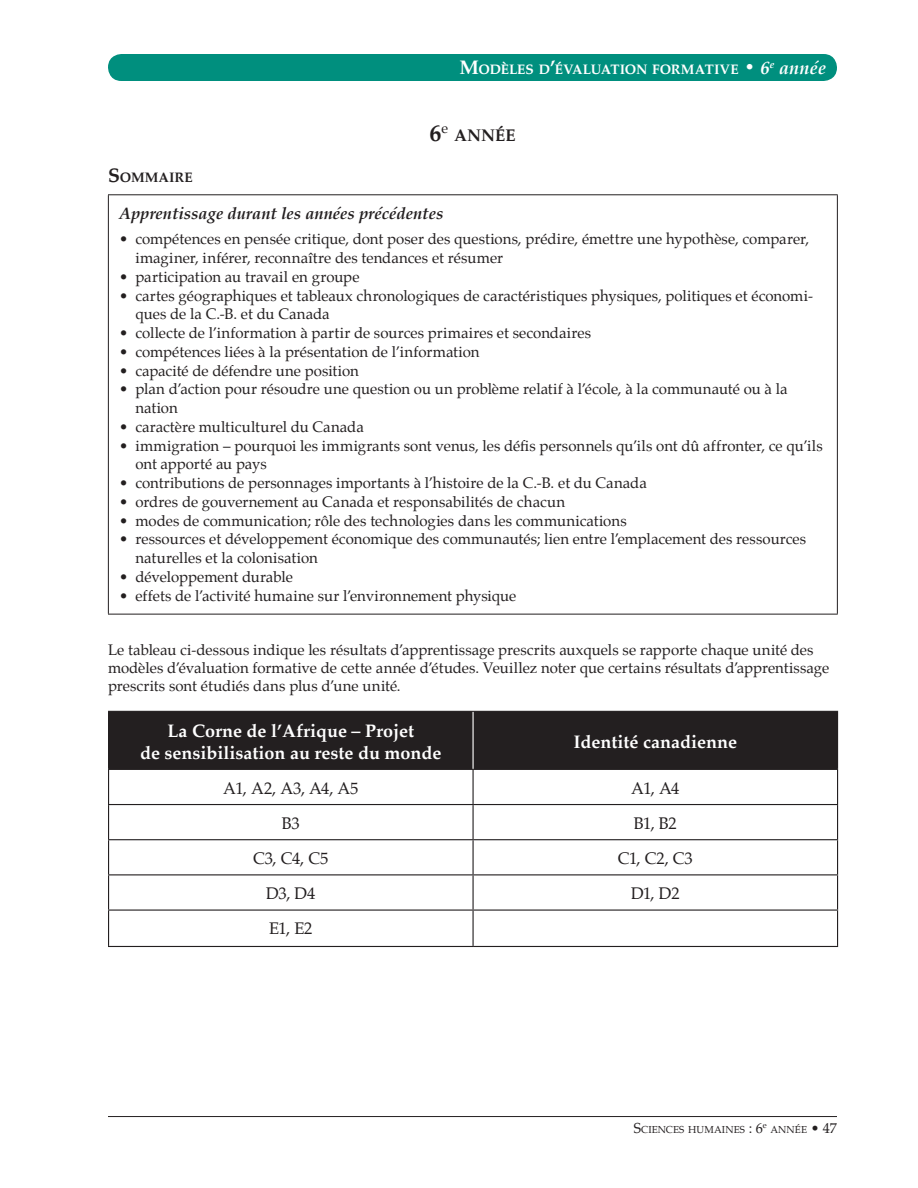
<style>
.page{position:relative;width:918px;height:1188px;background:#fff}
.page>*{position:absolute;margin:0;border:0;box-sizing:border-box;transform-origin:0 0}
.A_Head{font:700 24px "Palatino";color:#231f20}
.t1{font:700 18px/21.6px "Palatino";color:#fff;text-align:center}
.A_Head-2{font:700 16.8px "Palatino";color:#231f20}
.Body_Text{font:16.5px "Palatino";letter-spacing:-.02em;color:#231f20}
.C_Head{font:italic 700 16.5px "Palatino";color:#231f20}
.Body_bullet{font:15px/18.8px "Palatino";color:#231f20}
.Page_header{font:700 13.65px "Palatino";letter-spacing:-.015em;color:#fff}
.B_Head{font:700 13.65px "Palatino";color:#231f20}
.t2{font:10.05px "Palatino";letter-spacing:.01em;color:#231f20}
.s1{font-size:19.5px}
.s2{font-style:italic;font-size:18px}
.s3{font-size:14.25px}
</style>
<div class="page">
<hr style="left:108px;top:1116px;width:729px;height:1px;background:#231f20">
<div style="left:108px;top:54px;width:729px;height:27px;background:#008f7e;border-radius:14px"></div>
<hr style="left:108px;top:194px;width:730px;height:1px;background:#231f20">
<hr style="left:108px;top:195px;width:1px;height:419px;background:#231f20">
<hr style="left:837px;top:195px;width:1px;height:419px;background:#231f20">
<hr style="left:108px;top:614px;width:730px;height:1px;background:#231f20">
<div style="left:109px;top:712px;width:728px;height:57px;background:#231f20"></div>
<hr style="left:108px;top:711px;width:365px;height:1px;background:#231f20">
<hr style="left:108px;top:712px;width:1px;height:57px;background:#231f20">
<hr style="left:473px;top:711px;width:365px;height:1px;background:#231f20">
<hr style="left:837px;top:712px;width:1px;height:57px;background:#231f20">
<hr style="left:108px;top:769px;width:365px;height:1px;background:#231f20">
<hr style="left:108px;top:770px;width:1px;height:34px;background:#231f20">
<hr style="left:473px;top:769px;width:365px;height:1px;background:#231f20">
<hr style="left:472px;top:770px;width:2px;height:34px;background:#231f20">
<hr style="left:837px;top:770px;width:1px;height:34px;background:#231f20">
<hr style="left:108px;top:804px;width:365px;height:1px;background:#231f20">
<hr style="left:108px;top:805px;width:1px;height:34px;background:#231f20">
<hr style="left:473px;top:804px;width:365px;height:1px;background:#231f20">
<hr style="left:472px;top:805px;width:2px;height:34px;background:#231f20">
<hr style="left:837px;top:805px;width:1px;height:34px;background:#231f20">
<hr style="left:108px;top:839px;width:365px;height:1px;background:#231f20">
<hr style="left:108px;top:840px;width:1px;height:34px;background:#231f20">
<hr style="left:473px;top:839px;width:365px;height:1px;background:#231f20">
<hr style="left:472px;top:840px;width:2px;height:34px;background:#231f20">
<hr style="left:837px;top:840px;width:1px;height:34px;background:#231f20">
<hr style="left:108px;top:874px;width:365px;height:1px;background:#231f20">
<hr style="left:108px;top:875px;width:1px;height:35px;background:#231f20">
<hr style="left:473px;top:874px;width:365px;height:1px;background:#231f20">
<hr style="left:472px;top:875px;width:2px;height:35px;background:#231f20">
<hr style="left:837px;top:875px;width:1px;height:35px;background:#231f20">
<hr style="left:108px;top:910px;width:365px;height:1px;background:#231f20">
<hr style="left:108px;top:911px;width:1px;height:35px;background:#231f20">
<hr style="left:473px;top:910px;width:365px;height:1px;background:#231f20">
<hr style="left:472px;top:911px;width:2px;height:35px;background:#231f20">
<hr style="left:837px;top:911px;width:1px;height:35px;background:#231f20">
<hr style="left:472px;top:712px;width:2px;height:57px;background:#fff">
<hr style="left:108px;top:946px;width:365px;height:1px;background:#231f20">
<hr style="left:473px;top:946px;width:365px;height:1px;background:#231f20">
<p class="Page_header" style="left:459px;top:61px;width:368px"><span class="s1">M</span>ODÈLES D<span class="s1">’</span>ÉVALUATION FORMATIVE <span class="s1">•</span> <span class="s2">6</span><sup>e</sup> <span class="s2">année</span></p>
<p class="A_Head" style="left:429px;top:118px;width:20px">6<sup>e</sup></p>
<p class="A_Head-2" style="left:454px;top:125px;width:63px">ANNÉE</p>
<p class="B_Head" style="left:108px;top:169px;width:86px"><span class="s1">S</span> OMMAIRE</p>
<p class="C_Head" style="left:119px;top:204px;width:326px">Apprentissage durant les années précédentes</p>
<p class="Body_bullet" style="left:135px;top:231px;width:675px;text-indent:-16px">• compétences en pensée critique, dont poser des questions, prédire, émettre une hypothèse, comparer, imaginer, inférer, reconnaître des tendances et résumer</p>
<p class="Body_bullet" style="left:119px;top:269px;width:242px">• participation au travail en groupe</p>
<p class="Body_bullet" style="left:135px;top:287px;width:679px;text-indent:-16px">• cartes géographiques et tableaux chronologiques de caractéristiques physiques, politiques et économi&shy;ques de la C.-B. et du Canada</p>
<p class="Body_bullet" style="left:119px;top:325px;width:473px">• collecte de l’information à partir de sources primaires et secondaires</p>
<p class="Body_bullet" style="left:119px;top:344px;width:362px">• compétences liées à la présentation de l’information</p>
<p class="Body_bullet" style="left:119px;top:362px;width:241px">• capacité de défendre une position</p>
<p class="Body_bullet" style="left:135px;top:381px;width:654px;text-indent:-16px">• plan d’action pour résoudre une question ou un problème relatif à l’école, à la communauté ou à la nation</p>
<p class="Body_bullet" style="left:119px;top:419px;width:246px">• caractère multiculturel du Canada</p>
<p class="Body_bullet" style="left:135px;top:437px;width:689px;text-indent:-16px">• immigration – pourquoi les immigrants sont venus, les défis personnels qu’ils ont dû affronter, ce qu’ils ont apporté au pays</p>
<p class="Body_bullet" style="left:119px;top:475px;width:529px">• contributions de personnages importants à l’histoire de la C.-B. et du Canada</p>
<p class="Body_bullet" style="left:119px;top:494px;width:447px">• ordres de gouvernement au Canada et responsabilités de chacun</p>
<p class="Body_bullet" style="left:119px;top:512px;width:509px">• modes de communication; rôle des technologies dans les communications</p>
<p class="Body_bullet" style="left:135px;top:531px;width:672px;text-indent:-16px">• ressources et développement économique des communautés; lien entre l’emplacement des ressources naturelles et la colonisation</p>
<p class="Body_bullet" style="left:119px;top:569px;width:175px">• développement durable</p>
<p class="Body_bullet" style="left:119px;top:587px;width:399px">• effets de l’activité humaine sur l’environnement physique</p>
<p class="Body_bullet" style="left:108px;top:642px;width:723px;line-height:18px">Le tableau ci-dessous indique les résultats d’apprentissage prescrits auxquels se rapporte chaque unité des modèles d’évaluation formative de cette année d’études. Veuillez noter que certains résultats d’apprentissage prescrits sont étudiés dans plus d’une unité.</p>
<p class="t1" style="left:140px;top:722px;width:303px">La Corne de l’Afrique – Projet<br>de sensibilisation au reste du monde</p>
<p class="t1" style="left:574px;top:733px;width:165px">Identité canadienne</p>
<p class="Body_Text" style="left:223px;top:777px;width:137px">A1, A2, A3, A4, A5</p>
<p class="Body_Text" style="left:631px;top:777px;width:50px">A1, A4</p>
<p class="Body_Text" style="left:282px;top:812px;width:20px">B3</p>
<p class="Body_Text" style="left:634px;top:812px;width:44px">B1, B2</p>
<p class="Body_Text" style="left:253px;top:848px;width:77px">C3, C4, C5</p>
<p class="Body_Text" style="left:618px;top:848px;width:77px">C1, C2, C3</p>
<p class="Body_Text" style="left:266px;top:883px;width:51px">D3, D4</p>
<p class="Body_Text" style="left:631px;top:883px;width:50px">D1, D2</p>
<p class="Body_Text" style="left:269px;top:918px;width:45px">E1, E2</p>
<p class="t2" style="left:634px;top:1123px;width:205px"><span class="s3">S</span>CIENCES HUMAINES <span class="s3">: 6</span><sup>e</sup> ANNÉE <span class="s3">• 47</span></p>
</div>
